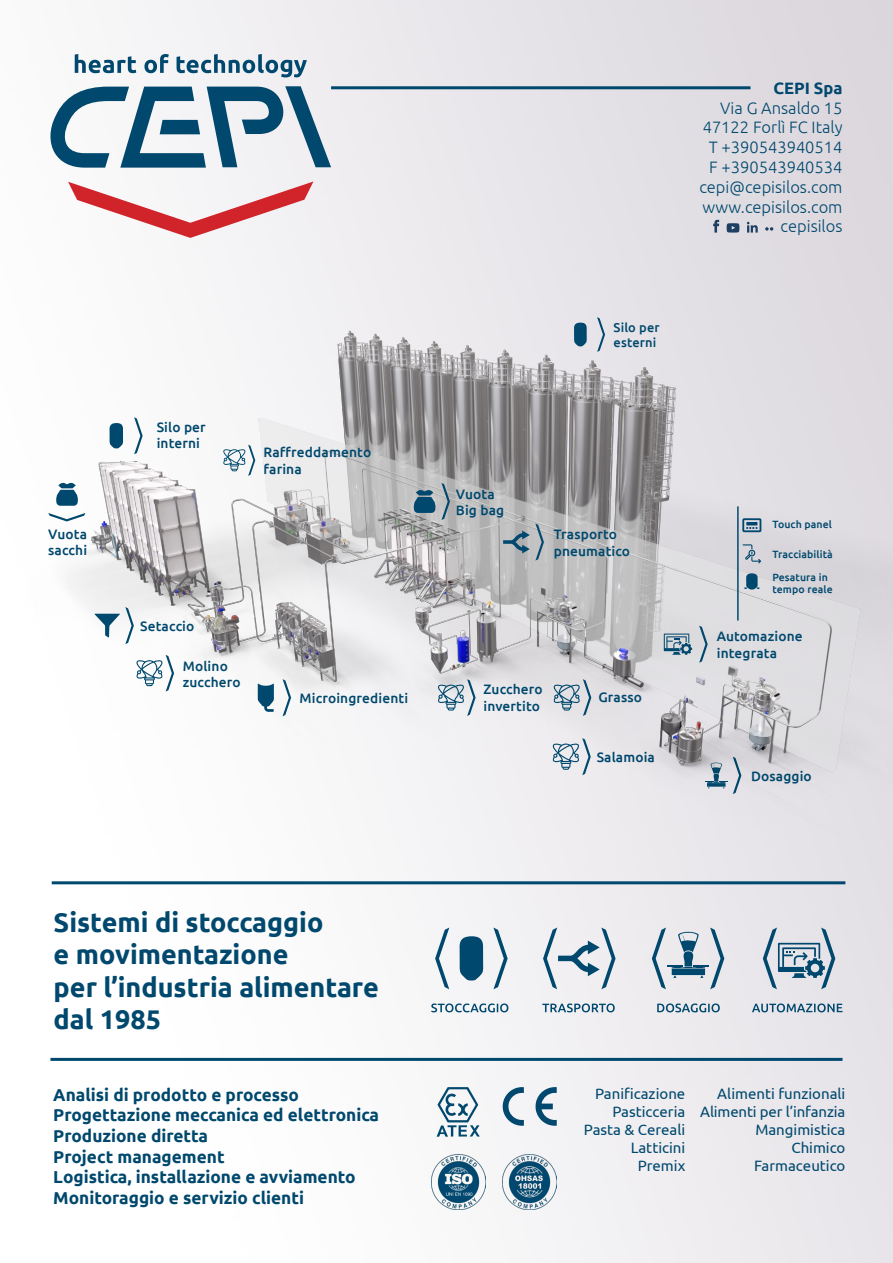
<style>
.page{position:relative;width:893px;height:1263px;background:#fff}
.page>*{position:absolute;margin:0;border:0;box-sizing:border-box;transform-origin:0 0}
.t1{font:700 27px/32.4px "Ubuntu";color:#00486d}
.t2{font:700 17.25px/20.7px "Ubuntu";color:#00486d}
.t3{font:300 16.5px/19.8px "Ubuntu";color:#00486d;text-align:right}
.t4{font:15px/18px "Ubuntu";color:#00486d;text-align:right}
.t5{font:500 13.8px "Ubuntu";letter-spacing:.01em;color:#00486d}
.t6{font:500 13.65px/16.5px "Ubuntu";letter-spacing:.01em;color:#00486d}
.t7{font:500 12.9px/15.5px "Ubuntu";letter-spacing:.01em;color:#00486d}
.t8{font:500 10.5px/12.6px "Ubuntu";letter-spacing:.01em;color:#00486d}
.s1{font-weight:700}
</style>
<div class="page">
<img style="left:50px;top:0;width:843px;height:1263px">
<hr style="left:331px;top:86px;width:419px;height:3px;background:#00486d">
<svg style="left:713px;top:220px;width:6px;height:13px"></svg>
<svg style="left:727px;top:223px;width:12px;height:10px"></svg>
<svg style="left:747px;top:222px;width:11px;height:11px"></svg>
<svg style="left:765px;top:227px;width:8px;height:4px"></svg>
<svg style="left:50px;top:86px;width:281px;height:82px"></svg>
<svg style="left:68px;top:181px;width:245px;height:57px"></svg>
<svg style="left:75px;top:54px;width:232px;height:23px"></svg>
<img style="left:50px;top:280px;width:843px;height:586px">
<svg style="left:412px;top:483px;width:38px;height:37px"></svg>
<svg style="left:699px;top:626px;width:9px;height:37px"></svg>
<svg style="left:664px;top:634px;width:28px;height:21px"></svg>
<svg style="left:110px;top:423px;width:13px;height:26px"></svg>
<svg style="left:134px;top:417px;width:9px;height:37px"></svg>
<svg style="left:258px;top:684px;width:16px;height:28px"></svg>
<svg style="left:283px;top:679px;width:8px;height:37px"></svg>
<svg style="left:136px;top:655px;width:38px;height:37px"></svg>
<svg style="left:438px;top:679px;width:38px;height:37px"></svg>
<svg style="left:553px;top:679px;width:38px;height:37px"></svg>
<hr style="left:737px;top:506px;width:2px;height:114px;background:#00486d">
<svg style="left:743px;top:544px;width:18px;height:19px"></svg>
<svg style="left:742px;top:518px;width:19px;height:14px"></svg>
<svg style="left:744px;top:573px;width:16px;height:17px"></svg>
<svg style="left:503px;top:523px;width:41px;height:38px;background:#9da9af"></svg>
<svg style="left:574px;top:323px;width:13px;height:24px"></svg>
<svg style="left:597px;top:317px;width:8px;height:35px"></svg>
<svg style="left:223px;top:445px;width:32px;height:31px"></svg>
<svg style="left:94px;top:607px;width:40px;height:37px"></svg>
<svg style="left:48px;top:513px;width:37px;height:8px"></svg>
<svg style="left:55px;top:483px;width:24px;height:23px"></svg>
<svg style="left:431px;top:1003px;width:77px;height:9px"></svg>
<svg style="left:460px;top:936px;width:23px;height:45px"></svg>
<svg style="left:493px;top:927px;width:15px;height:62px"></svg>
<svg style="left:435px;top:927px;width:14px;height:62px"></svg>
<svg style="left:542px;top:1003px;width:73px;height:9px"></svg>
<svg style="left:543px;top:927px;width:73px;height:62px"></svg>
<svg style="left:657px;top:1003px;width:63px;height:9px"></svg>
<svg style="left:652px;top:927px;width:72px;height:62px;background:#b2c2cd"></svg>
<svg style="left:752px;top:1003px;width:90px;height:9px"></svg>
<svg style="left:763px;top:927px;width:72px;height:62px;background:#aabbc9"></svg>
<hr style="left:52px;top:881px;width:793px;height:3px;background:#00486d">
<hr style="left:50px;top:1058px;width:792px;height:3px;background:#00486d">
<svg style="left:437px;top:1087px;width:43px;height:50px"></svg>
<svg style="left:534px;top:1087px;width:23px;height:39px"></svg>
<svg style="left:503px;top:1087px;width:21px;height:39px"></svg>
<img style="left:431px;top:1155px;width:54px;height:54px">
<img style="left:503px;top:1155px;width:54px;height:54px">
<p class="t6" style="left:48px;top:525px;width:40px">Vuota sacchi</p>
<p class="t6" style="left:157px;top:418px;width:51px">Silo per interni</p>
<p class="t5" style="left:264px;top:444px;width:109px">Raffreddamento</p>
<p class="t5" style="left:264px;top:460px;width:40px">farina</p>
<p class="t6" style="left:140px;top:617px;width:56px">Setaccio</p>
<p class="t6" style="left:183px;top:657px;width:59px">Molino zucchero</p>
<p class="t6" style="left:300px;top:689px;width:110px">Microingredienti</p>
<p class="t7" style="left:614px;top:319px;width:48px">Silo per esterni</p>
<p class="t3" style="left:699px;top:78px;width:145px"><span class="s1">CEPI Spa<br></span>Via G Ansaldo 15<br>47122 Forlì FC Italy<br>T +390543940514<br>F +390543940534 cepi@cepisilos.com www.cepisilos.com cepisilos</p>
<p class="t6" style="left:456px;top:485px;width:50px">Vuota<br>Big bag</p>
<p class="t6" style="left:554px;top:525px;width:78px">Trasporto pneumatico</p>
<p class="t6" style="left:484px;top:680px;width:61px">Zucchero</p>
<p class="t6" style="left:484px;top:697px;width:58px">invertito</p>
<p class="t6" style="left:598px;top:689px;width:45px">Grasso</p>
<p class="t6" style="left:597px;top:749px;width:60px">Salamoia</p>
<p class="t8" style="left:772px;top:517px;width:61px">Touch panel</p>
<p class="t8" style="left:772px;top:547px;width:62px">Tracciabilità</p>
<p class="t8" style="left:772px;top:570px;width:62px">Pesatura in tempo reale</p>
<p class="t6" style="left:717px;top:628px;width:87px">Automazione</p>
<p class="t6" style="left:717px;top:644px;width:62px">integrata</p>
<p class="t6" style="left:751px;top:768px;width:62px">Dosaggio</p>
<p class="t1" style="left:54px;top:906px;width:327px">Sistemi di stoccaggio<br>e movimentazione<br>per l’industria alimentare dal 1985</p>
<p class="t2" style="left:53px;top:1084px;width:327px">Analisi di prodotto e processo<br>Progettazione meccanica ed elettronica<br>Produzione diretta<br>Project management<br>Logistica, installazione e avviamento<br>Monitoraggio e servizio clienti</p>
<p class="t4" style="left:584px;top:1084px;width:103px">Panificazione<br>Pasticceria<br>Pasta &amp; Cereali<br>Latticini<br>Premix</p>
<p class="t4" style="left:700px;top:1084px;width:147px">Alimenti funzionali<br>Alimenti per l’infanzia</p>
<p class="t4" style="left:754px;top:1120px;width:93px">Mangimistica<br>Chimico<br>Farmaceutico</p>
</div>
